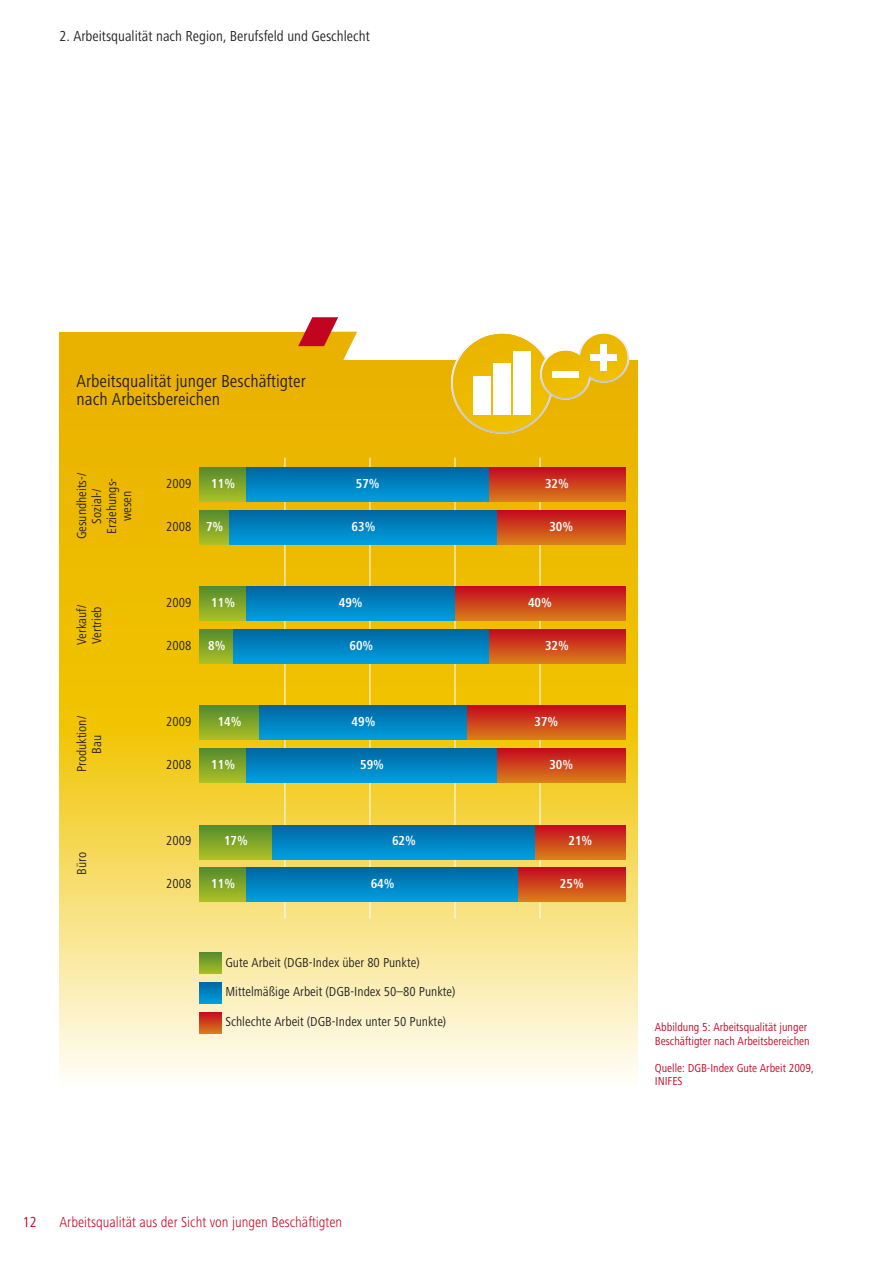
<style>
.page{position:relative;width:893px;height:1263px;background:#fff}
.page>*{position:absolute;margin:0;border:0;box-sizing:border-box;transform-origin:0 0}
.t1{font:condensed 18px/18px "Frutiger Next LT";color:#222122}
.t2{font:condensed 15px "Frutiger Next LT";color:#222122}
.t3{font:300 condensed 15px "Frutiger Next LT";color:#c30421}
.t4{font:condensed 15px "Frutiger Next LT";color:#c30421}
.t5{font:condensed 13.5px/15px "Frutiger Next LT";color:#222122;text-align:center}
.t6{font:700 condensed 13.5px "Frutiger Next LT";color:#fff}
.t7{font:condensed 12px/13.5px "Frutiger Next LT";color:#c30421}
</style>
<div class="page">
<div style="left:60px;top:332px;width:283px;height:29px;background:#e9b100"></div>
<div style="left:60px;top:361px;width:578px;height:366px;background:#edba00"></div>
<div style="left:60px;top:724px;width:578px;height:364px;background:linear-gradient(to bottom,#efc302,#fffefa)"></div>
<svg style="left:298px;top:317px;width:59px;height:44px"></svg>
<svg style="left:578px;top:332px;width:51px;height:51px"></svg>
<svg style="left:453px;top:334px;width:174px;height:98px"></svg>
<div style="left:542px;top:351px;width:47px;height:47px;background:#edba00;border-radius:50%"></div>
<div style="left:552px;top:371px;width:27px;height:7px;background:#fff"></div>
<hr style="left:285px;top:458px;width:1px;height:460px;background:#fff">
<hr style="left:370px;top:458px;width:1px;height:460px;background:#fff">
<hr style="left:455px;top:458px;width:1px;height:460px;background:#fff">
<hr style="left:540px;top:458px;width:1px;height:460px;background:#fff">
<div style="left:200px;top:468px;width:47px;height:34px;background:linear-gradient(to bottom,#548b2e,#aabf25)"></div>
<div style="left:200px;top:510px;width:30px;height:34px;background:linear-gradient(to bottom,#538b2e,#a9be25)"></div>
<div style="left:247px;top:468px;width:242px;height:34px;background:linear-gradient(to bottom,#0067a2,#009edf)"></div>
<div style="left:230px;top:510px;width:267px;height:34px;background:linear-gradient(to bottom,#0066a1,#009dde)"></div>
<div style="left:489px;top:468px;width:136px;height:34px;background:linear-gradient(to bottom,#c40921,#d97d19)"></div>
<div style="left:497px;top:510px;width:128px;height:34px;background:linear-gradient(to bottom,#c30821,#d87b19)"></div>
<div style="left:200px;top:952px;width:21px;height:22px;background:linear-gradient(to bottom,#538b2e,#a5bc26)"></div>
<svg style="left:200px;top:982px;width:21px;height:21px"></svg>
<svg style="left:200px;top:1012px;width:21px;height:21px"></svg>
<div style="left:200px;top:587px;width:47px;height:34px;background:linear-gradient(to bottom,#548b2e,#aabe25)"></div>
<div style="left:200px;top:629px;width:34px;height:34px;background:linear-gradient(to bottom,#528b2e,#a9be25)"></div>
<div style="left:247px;top:587px;width:208px;height:34px;background:linear-gradient(to bottom,#0067a2,#009dde)"></div>
<div style="left:234px;top:629px;width:255px;height:34px;background:linear-gradient(to bottom,#0066a0,#009dde)"></div>
<div style="left:455px;top:587px;width:170px;height:34px;background:linear-gradient(to bottom,#c30921,#d87c19)"></div>
<div style="left:489px;top:629px;width:136px;height:34px;background:linear-gradient(to bottom,#c30821,#d87a19)"></div>
<div style="left:200px;top:706px;width:59px;height:34px;background:linear-gradient(to bottom,#548b2e,#aabe25)"></div>
<div style="left:200px;top:748px;width:47px;height:34px;background:linear-gradient(to bottom,#528a2e,#a8bd25)"></div>
<div style="left:259px;top:706px;width:209px;height:34px;background:linear-gradient(to bottom,#0067a1,#009dde)"></div>
<div style="left:247px;top:748px;width:250px;height:34px;background:linear-gradient(to bottom,#0066a1,#009cdd)"></div>
<div style="left:468px;top:706px;width:157px;height:34px;background:linear-gradient(to bottom,#c40921,#d87c19)"></div>
<div style="left:497px;top:748px;width:128px;height:34px;background:linear-gradient(to bottom,#c30721,#d87a19)"></div>
<div style="left:200px;top:825px;width:72px;height:34px;background:linear-gradient(to bottom,#538b2e,#a9be25)"></div>
<div style="left:200px;top:867px;width:47px;height:34px;background:linear-gradient(to bottom,#528a2e,#a8bd25)"></div>
<div style="left:272px;top:825px;width:264px;height:34px;background:linear-gradient(to bottom,#0066a1,#009dde)"></div>
<div style="left:247px;top:867px;width:272px;height:34px;background:linear-gradient(to bottom,#0066a0,#009cdd)"></div>
<div style="left:536px;top:825px;width:89px;height:34px;background:linear-gradient(to bottom,#c40921,#d87c19)"></div>
<div style="left:519px;top:867px;width:106px;height:34px;background:linear-gradient(to bottom,#c30721,#d87a19)"></div>
<p class="t2" style="left:60px;top:31px;width:312px">2. Arbeitsqualität nach Region, Berufsfeld und Geschlecht</p>
<h1 class="t1" style="left:77px;top:374px;width:231px">Arbeitsqualität junger Beschäftigter nach Arbeitsbereichen</h1>
<p class="t5" style="left:76px;top:539px;width:68px;rotate:-90deg">Gesundheits-/<br>Sozial-/<br>Erziehungs&shy;wesen</p>
<p class="t5" style="left:76px;top:645px;width:41px;rotate:-90deg">Verkauf/</p>
<p class="t5" style="left:91px;top:644px;width:39px;rotate:-90deg">Vertrieb</p>
<p class="t5" style="left:76px;top:772px;width:57px;rotate:-90deg">Produktion/</p>
<p class="t5" style="left:91px;top:753px;width:20px;rotate:-90deg">Bau</p>
<p class="t5" style="left:76px;top:874px;width:24px;rotate:-90deg">Büro</p>
<p class="t5" style="left:166px;top:478px;width:27px">2009</p>
<p class="t5" style="left:166px;top:520px;width:27px">2008</p>
<p class="t6" style="left:211px;top:479px;width:25px">11%</p>
<p class="t6" style="left:206px;top:522px;width:19px">7%</p>
<p class="t5" style="left:166px;top:597px;width:27px">2009</p>
<p class="t5" style="left:166px;top:639px;width:27px">2008</p>
<p class="t6" style="left:211px;top:598px;width:25px">11%</p>
<p class="t6" style="left:208px;top:641px;width:19px">8%</p>
<p class="t5" style="left:166px;top:716px;width:27px">2009</p>
<p class="t5" style="left:166px;top:758px;width:27px">2008</p>
<p class="t6" style="left:218px;top:717px;width:25px">14%</p>
<p class="t6" style="left:211px;top:760px;width:25px">11%</p>
<p class="t5" style="left:166px;top:835px;width:27px">2009</p>
<p class="t5" style="left:166px;top:877px;width:27px">2008</p>
<p class="t6" style="left:224px;top:836px;width:25px">17%</p>
<p class="t6" style="left:211px;top:879px;width:25px">11%</p>
<p class="t6" style="left:356px;top:479px;width:25px">57%</p>
<p class="t6" style="left:352px;top:522px;width:25px">63%</p>
<p class="t6" style="left:339px;top:598px;width:25px">49%</p>
<p class="t6" style="left:349px;top:641px;width:25px">60%</p>
<p class="t6" style="left:352px;top:717px;width:25px">49%</p>
<p class="t6" style="left:360px;top:760px;width:25px">59%</p>
<p class="t6" style="left:392px;top:836px;width:25px">62%</p>
<p class="t6" style="left:371px;top:879px;width:25px">64%</p>
<p class="t5" style="left:225px;top:956px;width:196px">Gute Arbeit (DGB-Index über 80 Punkte)</p>
<p class="t5" style="left:225px;top:986px;width:232px">Mittelmäßige Arbeit (DGB-Index 50–80 Punkte)</p>
<p class="t5" style="left:225px;top:1015px;width:222px">Schlechte Arbeit (DGB-Index unter 50 Punkte)</p>
<p class="t4" style="left:23px;top:1217px;width:15px">12</p>
<p class="t3" style="left:60px;top:1217px;width:284px">Arbeitsqualität aus der Sicht von jungen Beschäftigten</p>
<p class="t6" style="left:545px;top:479px;width:25px">32%</p>
<p class="t6" style="left:549px;top:522px;width:25px">30%</p>
<p class="t6" style="left:528px;top:598px;width:25px">40%</p>
<p class="t6" style="left:545px;top:641px;width:25px">32%</p>
<p class="t6" style="left:534px;top:717px;width:25px">37%</p>
<p class="t6" style="left:549px;top:760px;width:25px">30%</p>
<p class="t6" style="left:568px;top:836px;width:25px">21%</p>
<p class="t6" style="left:560px;top:879px;width:25px">25%</p>
<p class="t7" style="left:655px;top:1021px;width:156px">Abbildung 5: Arbeitsqualität junger<br>Beschäftigter nach Arbeitsbereichen</p>
<p class="t7" style="left:655px;top:1062px;width:161px">Quelle: DGB-Index Gute Arbeit 2009,<br>INIFES</p>
</div>
